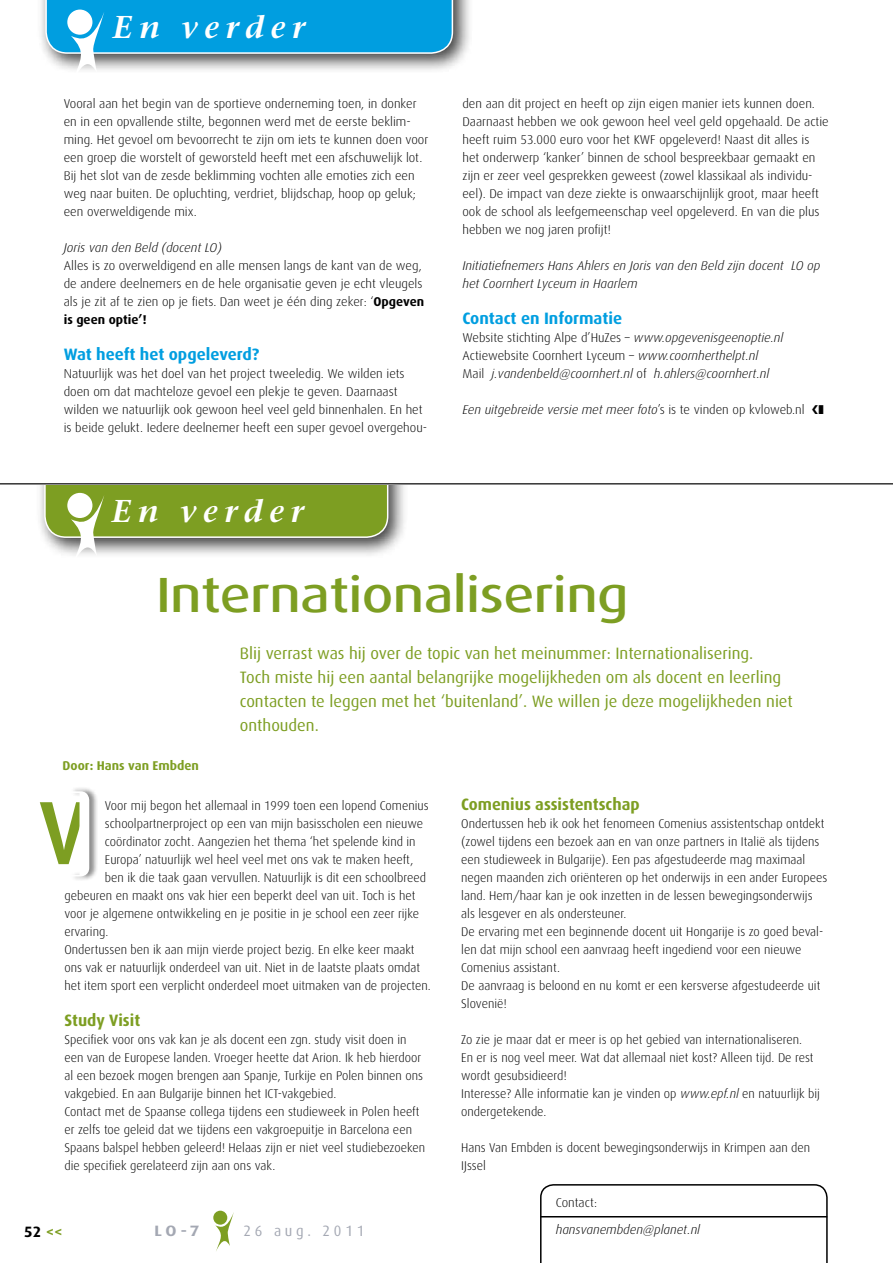
<style>
.page{position:relative;width:893px;height:1263px;background:#fff}
.page>*{position:absolute;margin:0;border:0;box-sizing:border-box;transform-origin:0 0}
.t1{font:500 90px "Dax";color:#7d9e22}
.t2{font:500 49.5px "Dax Wide";color:#7d9e22}
.t3{font:italic 600 31.5px "Stone Serif";letter-spacing:.2em;color:#fff}
.t4{font:16.5px/24px "Dax";color:#7d9e22}
.t5{font:700 16.5px "Dax";color:#009ee0}
.t6{font:700 16.5px "Dax";color:#7d9e22}
.t7{font:15px "Dax";letter-spacing:.26em;color:#a4a8b3;scale:.96 1}
.t8{font:700 15px "Dax";color:#000}
.t9{font:700 15px "Dax Wide";color:#a4a8b3}
.t10{font:300 12.75px/18px "Dax";color:#000}
.t11{font:italic 300 12.75px/18px "Dax";color:#000}
.t12{font:700 12.75px "Dax";color:#7d9e22}
.s1{font-weight:700}
.s2{font-style:normal}
.s3{color:#7d9e22}
.s4{font-style:italic}
</style>
<div class="page">
<svg style="left:213px;top:1211px;width:14px;height:14px"></svg>
<svg style="left:215px;top:1212px;width:19px;height:39px"></svg>
<svg style="left:540px;top:1184px;width:288px;height:79px"></svg>
<hr style="left:541px;top:1216px;width:286px;height:1px;background:#000">
<div style="left:35px;top:402px;width:373px;height:156px;background:#000;opacity:.75"></div>
<div style="left:45px;top:412px;width:343px;height:125px;background:#7d9e22;border-radius:21px"></div>
<div style="left:44px;top:411px;width:344px;height:127px;border:2px solid #fff;border-radius:21px"></div>
<div style="left:25px;top:391px;width:592px;height:93px;background:#fff"></div>
<hr style="left:0;top:483px;width:893px;height:1px;background:#333">
<div style="left:36px;top:0;width:437px;height:73px;background:#000;opacity:.75"></div>
<svg style="left:45px;top:0;width:408px;height:73px;background:#40abd8"></svg>
<div style="left:67px;top:493px;width:25px;height:25px;background:#fff;border-radius:50%"></div>
<svg style="left:71px;top:495px;width:33px;height:63px"></svg>
<div style="left:70px;top:787px;width:28px;height:94px;background:#000;opacity:.45"></div>
<svg style="left:70px;top:791px;width:19px;height:85px"></svg>
<h3 class="t3" style="left:113px;top:9px;width:194px">En verder</h3>
<p class="t10" style="left:64px;top:95px;width:366px">Vooral aan het begin van de sportieve onderneming toen, in donker en in een opvallende stilte, begonnen werd met de eerste beklim&shy;ming. Het gevoel om bevoorrecht te zijn om iets te kunnen doen voor een groep die worstelt of geworsteld heeft met een afschuwelijk lot.<br>Bij het slot van de zesde beklimming vochten alle emoties zich een weg naar buiten. De opluchting, verdriet, blijdschap, hoop op geluk; een overweldigende mix.</p>
<p class="t11" style="left:64px;top:239px;width:160px">Joris van den Beld (docent LO)</p>
<p class="t10" style="left:64px;top:257px;width:362px">Alles is zo overweldigend en alle mensen langs de kant van de weg, de andere deelnemers en de hele organisatie geven je echt vleugels als je zit af te zien op je fiets. Dan weet je één ding zeker: ‘<span class="s1">Opgeven is geen optie’!</span></p>
<p class="t5" style="left:64px;top:345px;width:197px">Wat heeft het opgeleverd?</p>
<p class="t10" style="left:64px;top:365px;width:365px">Natuurlijk was het doel van het project tweeledig. We wilden iets doen om dat machteloze gevoel een plekje te geven. Daarnaast wilden we natuurlijk ook gewoon heel veel geld binnenhalen. En het is beide gelukt. Iedere deelnemer heeft een super gevoel overgehou-</p>
<h3 class="t3" style="left:112px;top:493px;width:194px">En verder</h3>
<p class="t10" style="left:462px;top:95px;width:368px">den aan dit project en heeft op zijn eigen manier iets kunnen doen.<br>Daarnaast hebben we ook gewoon heel veel geld opgehaald. De actie heeft ruim 53.000 euro voor het KWF opgeleverd! Naast dit alles is het onderwerp ‘kanker’ binnen de school bespreekbaar gemaakt en zijn er zeer veel gesprekken geweest (zowel klassikaal als individu&shy;eel). De impact van deze ziekte is onwaarschijnlijk groot, maar heeft ook de school als leefgemeenschap veel opgeleverd. En van die plus hebben we nog jaren profijt!</p>
<p class="t11" style="left:462px;top:257px;width:359px">Initiatiefnemers Hans Ahlers en Joris van den Beld zijn docent LO op het Coornhert Lyceum in Haarlem</p>
<p class="t5" style="left:462px;top:309px;width:161px">Contact en Informatie</p>
<p class="t11" style="left:462px;top:329px;width:322px"><span class="s2">Website stichting Alpe d’HuZes –</span> www.opgevenisgeenoptie.nl<br><span class="s2">Actiewebsite Coornhert Lyceum –</span> www.coornherthelpt.nl<br><span class="s2">Mail</span> j.vandenbeld@coornhert.nl <span class="s2">of</span> h.ahlers@coornhert.nl</p>
<p class="t11" style="left:462px;top:401px;width:363px">Een uitgebreide versie met meer foto<span class="s2">’s is te vinden op kvloweb.nl</span> ❚</p>
<h2 class="t2" style="left:156px;top:567px;width:473px">Internationalisering</h2>
<p class="t12" style="left:63px;top:759px;width:138px">Door: Hans van Embden</p>
<p class="t4" style="left:240px;top:641px;width:554px">Blij verrast was hij over de topic van het meinummer: Internationalisering.<br>Toch miste hij een aantal belangrijke mogelijkheden om als docent en leerling contacten te leggen met het ‘buitenland’. We willen je deze mogelijkheden niet onthouden.</p>
<p class="t10" style="left:105px;top:797px;width:325px">Voor mij begon het allemaal in 1999 toen een lopend Comenius</p>
<p class="t10" style="left:105px;top:815px;width:320px">schoolpartnerproject op een van mijn basisscholen een nieuwe</p>
<p class="t10" style="left:105px;top:833px;width:312px">coördinator zocht. Aangezien het thema ‘het spelende kind in</p>
<p class="t10" style="left:105px;top:851px;width:310px">Europa’ natuurlijk wel heel veel met ons vak te maken heeft,</p>
<p class="t10" style="left:105px;top:869px;width:323px">ben ik die taak gaan vervullen. Natuurlijk is dit een schoolbreed</p>
<p class="t10" style="left:64px;top:887px;width:353px">gebeuren en maakt ons vak hier een beperkt deel van uit. Toch is het</p>
<p class="t10" style="left:64px;top:905px;width:356px">voor je algemene ontwikkeling en je positie in je school een zeer rijke</p>
<p class="t10" style="left:64px;top:923px;width:45px">ervaring.</p>
<p class="t10" style="left:64px;top:941px;width:352px">Ondertussen ben ik aan mijn vierde project bezig. En elke keer maakt</p>
<p class="t10" style="left:64px;top:959px;width:357px">ons vak er natuurlijk onderdeel van uit. Niet in de laatste plaats omdat</p>
<p class="t10" style="left:64px;top:977px;width:368px">het item sport een verplicht onderdeel moet uitmaken van de projecten.</p>
<p class="t6" style="left:64px;top:1011px;width:77px">Study Visit</p>
<p class="t10" style="left:64px;top:1031px;width:362px">Specifiek voor ons vak kan je als docent een zgn. study visit doen in een van de Europese landen. Vroeger heette dat Arion. I k heb hierdoor al een bezoek mogen brengen aan Spanje, Turkije en Polen binnen ons vakgebied. En aan Bulgarije binnen het ICT-vakgebied.<br>Contact met de Spaanse collega tijdens een studieweek in Polen heeft er zelfs toe geleid dat we tijdens een vakgroepuitje in Barcelona een Spaans balspel hebben geleerd! Helaas zijn er niet veel studiebezoeken die specifiek gerelateerd zijn aan ons vak.</p>
<h1 class="t1" style="left:38px;top:783px;width:51px">V</h1>
<p class="t8" style="left:24px;top:1223px;width:40px">52 <span class="s3">&lt;&lt;</span></p>
<p class="t9" style="left:154px;top:1223px;width:47px">LO-7</p>
<p class="t7" style="left:244px;top:1223px;width:127px">26 aug. 2011</p>
<p class="t6" style="left:461px;top:795px;width:180px">Comenius assistentschap</p>
<p class="t10" style="left:461px;top:815px;width:367px">Ondertussen heb ik ook het fenomeen Comenius assistentschap ontdekt (zowel tijdens een bezoek aan en van onze partners in Italië als tijdens een studieweek in Bulgarije). Een pas afgestudeerde mag maximaal negen maanden zich oriënteren op het onderwijs in een ander Europees land. Hem/haar kan je ook inzetten in de lessen bewegingsonderwijs als lesgever en als ondersteuner.<br>De ervaring met een beginnende docent uit Hongarije is zo goed beval&shy;len dat mijn school een aanvraag heeft ingediend voor een nieuwe Comenius assistant.<br>De aanvraag is beloond en nu komt er een kersverse afgestudeerde uit Slovenië!</p>
<p class="t10" style="left:461px;top:1031px;width:360px">Zo zie je maar dat er meer is op het gebied van internationaliseren.<br>En er is nog veel meer. Wat dat allemaal niet kost? Alleen tijd. De rest wordt gesubsidieerd!<br>I nteresse? Alle informatie kan je vinden op <span class="s4">www.epf.nl</span> en natuurlijk bij ondergetekende.</p>
<p class="t10" style="left:461px;top:1139px;width:351px">Hans Van Embden is docent bewegingsonderwijs in Krimpen aan den<br>IJssel</p>
<p class="t10" style="left:556px;top:1194px;width:43px">Contact:</p>
<p class="t11" style="left:556px;top:1221px;width:146px">hansvanembden@planet.nl</p>
</div>
